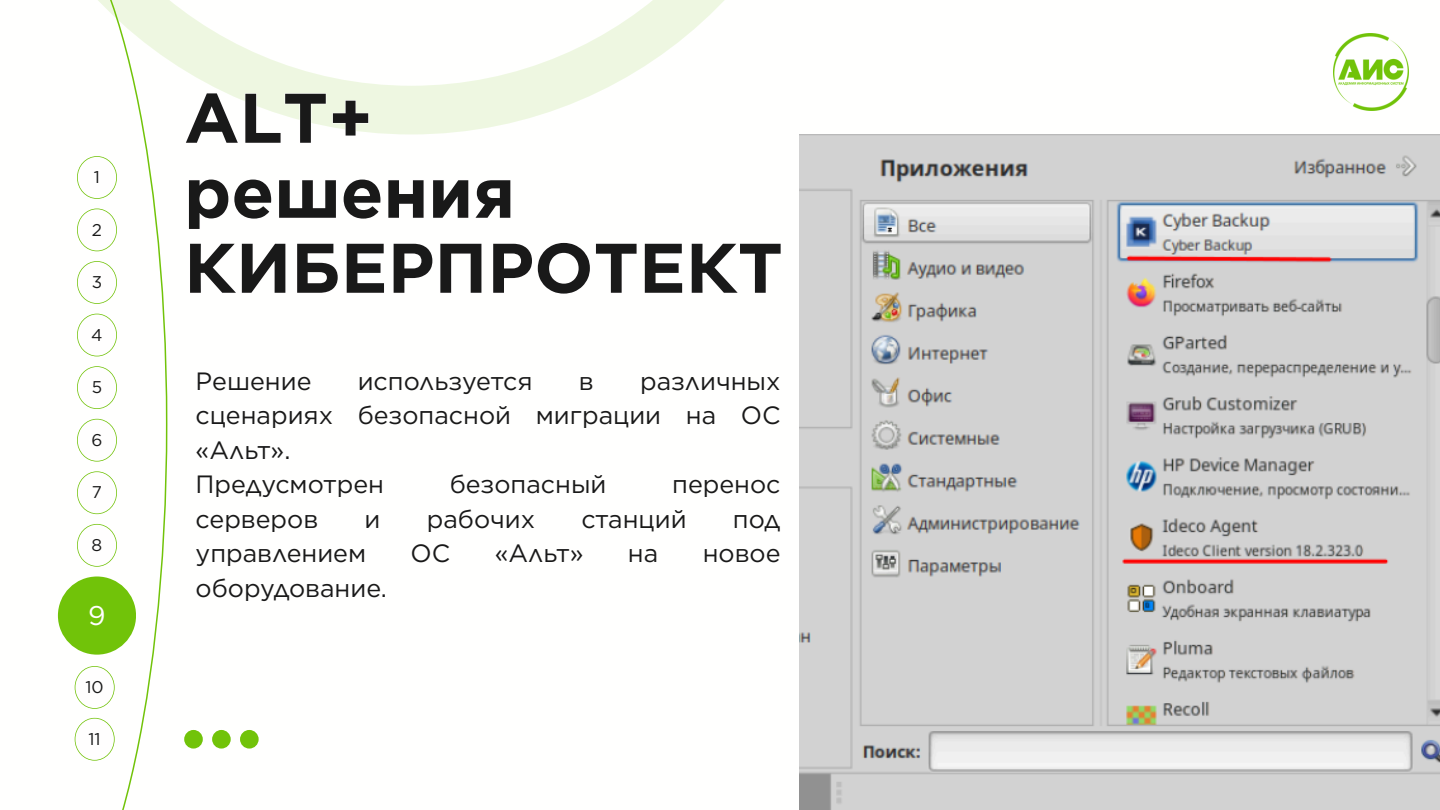
<style>
.page{position:relative;width:1440px;height:810px;background:#fff}
.page>*{position:absolute;margin:0;border:0;box-sizing:border-box;transform-origin:0 0}
.t1{font:700 70px/75px "Gotham";color:#191919}
.t2{font:27px "Gotham";color:#fffefe}
.t3{font:25px/34.5px "Gotham";color:#191919;text-align:justify}
.t4{font:17px "Gotham";color:#191919}
</style>
<div class="page">
<svg style="left:57px;top:134px;width:110px;height:676px"></svg>
<div style="left:58px;top:576px;width:78px;height:79px;background:#71c309;border-radius:50%"></div>
<svg style="left:77px;top:261px;width:40px;height:43px"></svg>
<svg style="left:77px;top:156px;width:40px;height:43px"></svg>
<svg style="left:77px;top:314px;width:40px;height:42px"></svg>
<svg style="left:77px;top:209px;width:40px;height:42px"></svg>
<svg style="left:77px;top:419px;width:40px;height:43px"></svg>
<svg style="left:77px;top:366px;width:40px;height:43px"></svg>
<svg style="left:77px;top:471px;width:40px;height:43px"></svg>
<svg style="left:77px;top:524px;width:40px;height:43px"></svg>
<svg style="left:184px;top:730px;width:74px;height:19px"></svg>
<svg style="left:98px;top:0;width:627px;height:134px"></svg>
<img style="left:799px;top:134px;width:641px;height:676px">
<svg style="left:184px;top:92px;width:185px;height:42px"></svg>
<img style="left:1334px;top:34px;width:75px;height:76px">
<svg style="left:75px;top:666px;width:39px;height:43px"></svg>
<svg style="left:75px;top:718px;width:39px;height:43px"></svg>
<p class="t4" style="left:94px;top:167px;width:8px">1</p>
<p class="t4" style="left:92px;top:219px;width:12px">2</p>
<p class="t4" style="left:92px;top:272px;width:12px">3</p>
<p class="t4" style="left:91px;top:324px;width:13px">4</p>
<p class="t4" style="left:92px;top:377px;width:12px">5</p>
<p class="t4" style="left:91px;top:429px;width:12px">6</p>
<p class="t4" style="left:92px;top:482px;width:12px">7</p>
<p class="t4" style="left:92px;top:535px;width:12px">8</p>
<p class="t2" style="left:88px;top:599px;width:19px">9</p>
<p class="t4" style="left:86px;top:677px;width:20px">10</p>
<p class="t4" style="left:89px;top:729px;width:14px">11</p>
<p class="t1" style="left:184px;top:80px;width:600px">ALT+<br>решения<br>КИБЕРПРОТЕКТ</p>
<h1 class="t3" style="left:196px;top:364px;width:117px">Решение</h1>
<h1 class="t3" style="left:358px;top:364px;width:177px">используется</h1>
<h1 class="t3" style="left:579px;top:364px;width:16px">в</h1>
<h1 class="t3" style="left:196px;top:364px;width:586px;text-indent:444px">различных сценариях безопасной миграции на ОС «Альт».</h1>
<p class="t3" style="left:196px;top:467px;width:190px">Предусмотрен</p>
<p class="t3" style="left:450px;top:467px;width:158px">безопасный</p>
<p class="t3" style="left:672px;top:467px;width:110px">перенос</p>
<p class="t3" style="left:196px;top:502px;width:124px">серверов</p>
<p class="t3" style="left:365px;top:502px;width:17px">и</p>
<p class="t3" style="left:427px;top:502px;width:110px">рабочих</p>
<p class="t3" style="left:581px;top:502px;width:107px">станций</p>
<p class="t3" style="left:733px;top:502px;width:49px">под</p>
<p class="t3" style="left:196px;top:536px;width:172px">управлением</p>
<p class="t3" style="left:411px;top:536px;width:41px">ОС</p>
<p class="t3" style="left:495px;top:536px;width:90px">«Альт»</p>
<p class="t3" style="left:628px;top:536px;width:32px">на</p>
<p class="t3" style="left:703px;top:536px;width:79px">новое</p>
<p class="t3" style="left:196px;top:571px;width:193px">оборудование.</p>
</div>
